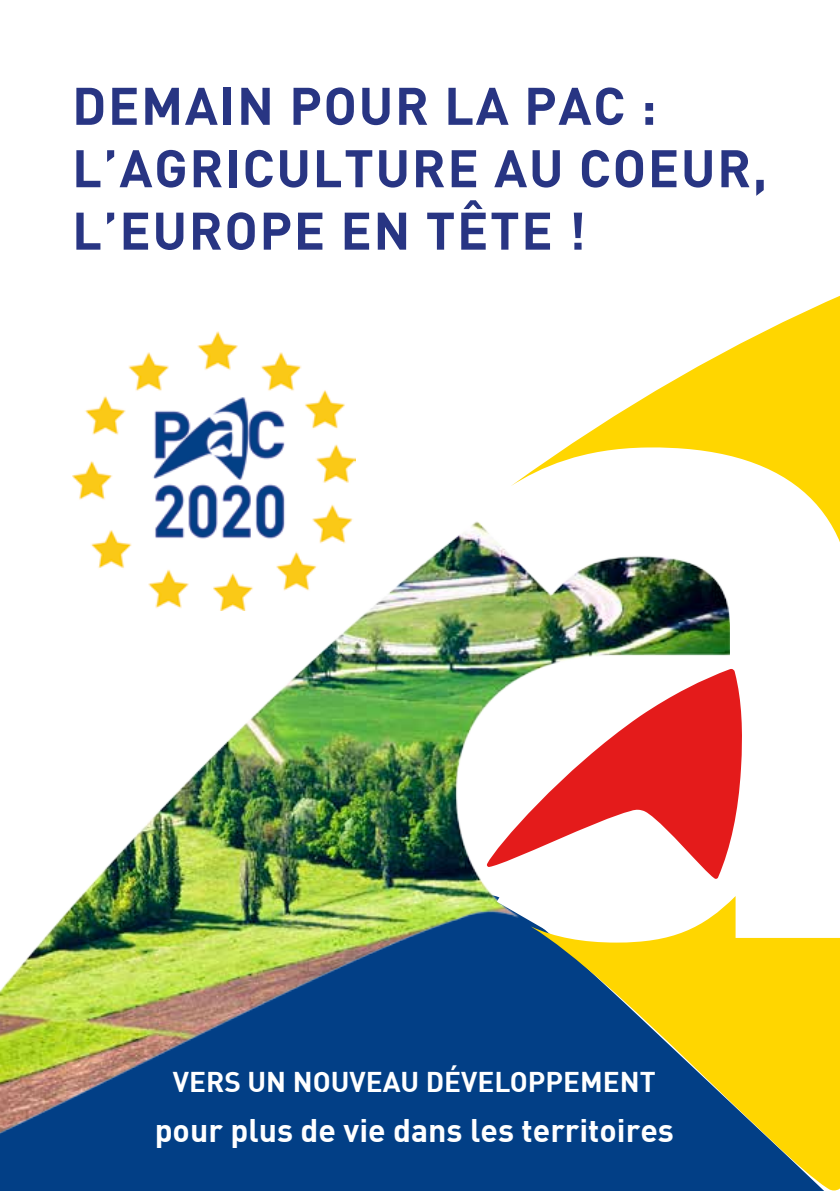
<style>
.page{position:relative;width:840px;height:1191px;background:#fff}
.page>*{position:absolute;margin:0;border:0;box-sizing:border-box;transform-origin:0 0}
.t1{font:52px/62.4px "DIN Bold";letter-spacing:.03em;color:#283583}
.t2{font:32px "DIN Bold";color:#fff}
.t3{font:700 28px "DIN";color:#fff}
</style>
<div class="page">
<img style="left:0;top:521px;width:510px;height:662px">
<svg style="left:510px;top:296px;width:329px;height:894px"></svg>
<svg style="left:486px;top:669px;width:256px;height:210px"></svg>
<img style="left:72px;top:332px;width:283px;height:279px">
<svg style="left:496px;top:893px;width:61px;height:41px"></svg>
<p class="t1" style="left:72px;top:73px;width:696px">DEMAIN POUR LA PAC :<br>L’AGRICULTURE AU COEUR,<br>L’EUROPE EN TÊTE !</p>
<p class="t3" style="left:173px;top:1063px;width:484px">VERS UN NOUVEAU DÉVELOPPEMENT</p>
<p class="t2" style="left:155px;top:1109px;width:520px">pour plus de vie dans les territoires</p>
</div>
